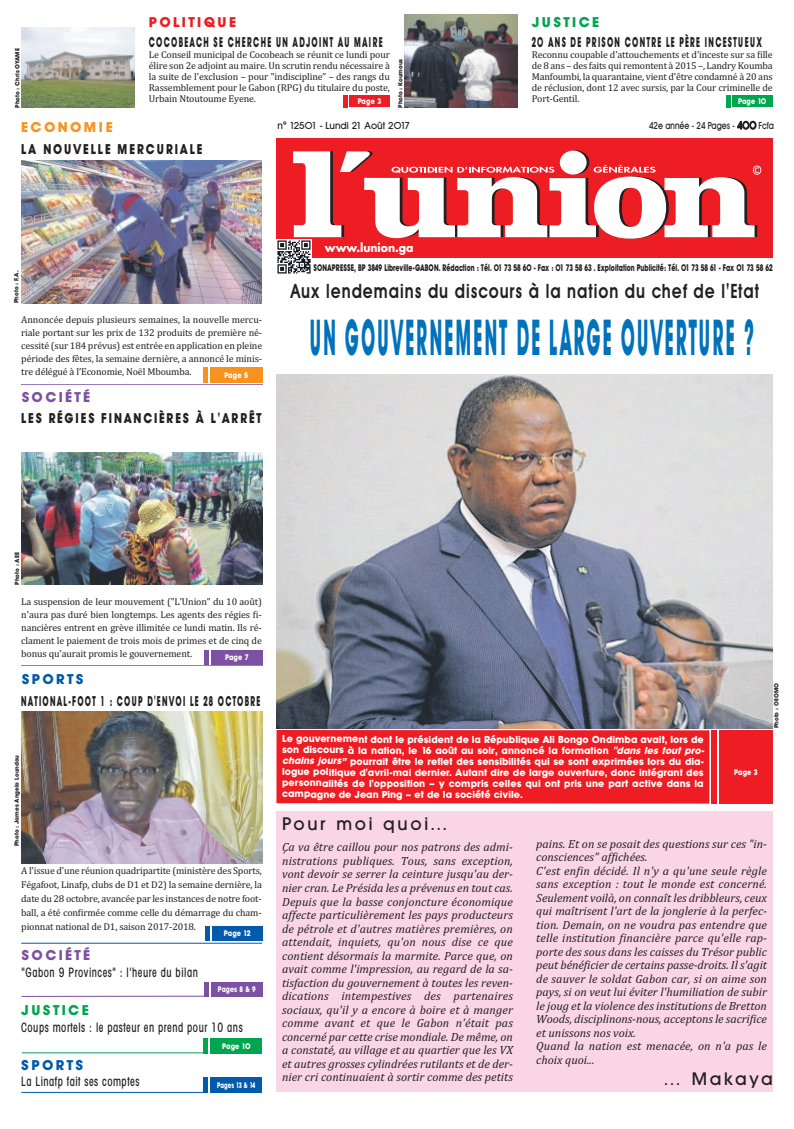
<style>
.page{position:relative;width:794px;height:1129px;background:#fff}
.page>*{position:absolute;margin:0;border:0;box-sizing:border-box;transform-origin:0 0}
.t1{font:700 50px "Avant Garde BQ";letter-spacing:.12em;color:#0072bc;scale:.35 1}
.t2{font:600 20px "Avant Garde BQ";letter-spacing:.06em;color:#231f20;scale:.8 1}
.t3{font:500 18px "Avant Garde BQ";letter-spacing:.15em;color:#231f20}
.t4{font:700 14px "Avant Garde BQ";letter-spacing:.17em;color:#231f20;scale:.55 1}
.t5{font:700 14px "Avant Garde BQ";letter-spacing:.17em;color:#231f20;scale:.8 1}
.t6{font:700 14px "Avant Garde BQ";letter-spacing:.17em;color:#00a54f}
.t7{font:700 14px "Avant Garde BQ";letter-spacing:.16em;color:#7c51a1}
.t8{font:700 14px "Avant Garde BQ";letter-spacing:.17em;color:#015aaa}
.t9{font:700 14px "Avant Garde BQ";letter-spacing:.17em;color:#ee1d23}
.t10{font:700 14px "Avant Garde BQ";letter-spacing:.17em;color:#f7931d}
.t11{font:500 condensed 13px "Avant Garde";letter-spacing:.05em;color:#231f20;scale:.8 1}
.t12{font:italic 12px/13.5px "Cambria";color:#231f20;text-align:justify}
.t13{font:700 11.6px "Futura";color:#fff;scale:.93 1}
.t14{font:10px/11px "Cambria";letter-spacing:-.015em;color:#231f20;text-align:justify}
.t15{font:700 10px/11px "Avant Garde BQ";color:#fff}
.t16{font:500 10px "Avant Garde BQ";color:#231f20;scale:.8 1}
.t17{font:500 10px "Avant Garde BQ";color:#231f20}
.t18{font:700 9.4px "Avant Garde BQ";color:#231f20;scale:.69 1}
.t19{font:700 8px "Avant Garde BQ";letter-spacing:.02em;color:#fff;scale:.85 1}
.t20{font:700 8px "Avant Garde BQ";letter-spacing:.02em;color:#fff;scale:.7 1}
.t21{font:700 8px "Avant Garde BQ";letter-spacing:.02em;color:#fff;scale:.8 1}
.t22{font:700 6px "Avant Garde BQ";color:#231f20}
.s1{font-size:11px}
.s2{font-style:italic}
</style>
<div class="page">
<div style="left:276px;top:811px;width:496px;height:280px;background:#fad5e5"></div>
<div style="left:276px;top:138px;width:496px;height:120px;background:#ee1d23"></div>
<svg style="left:293px;top:151px;width:468px;height:88px"></svg>
<hr style="left:21px;top:1091px;width:186px;height:1px;background:#015aaa">
<div style="left:276px;top:730px;width:433px;height:73px;background:#ee1d23"></div>
<img style="left:276px;top:239px;width:35px;height:35px">
<hr style="left:22px;top:995px;width:185px;height:1px;background:#7c51a1">
<hr style="left:22px;top:1052px;width:186px;height:1px;background:#00a54f">
<hr style="left:21px;top:384px;width:241px;height:1px;background:#997bb7">
<hr style="left:21px;top:942px;width:241px;height:1px;background:#015aaa">
<hr style="left:21px;top:664px;width:241px;height:1px;background:#997bb7">
<div style="left:719px;top:729px;width:53px;height:74px;background:#ee1d23"></div>
<img style="left:276px;top:374px;width:496px;height:354px">
<div style="left:711px;top:729px;width:5px;height:74px;background:#ee1d23"></div>
<div style="left:349px;top:95px;width:40px;height:12px;background:#ee1d23"></div>
<hr style="left:343px;top:95px;width:4px;height:13px;background:#ee1d23">
<img style="left:21px;top:27px;width:114px;height:81px">
<div style="left:732px;top:95px;width:40px;height:12px;background:#00a54f"></div>
<hr style="left:726px;top:95px;width:4px;height:13px;background:#00a54f">
<img style="left:404px;top:14px;width:113px;height:94px">
<div style="left:210px;top:367px;width:52px;height:16px;background:#f7931d"></div>
<div style="left:203px;top:367px;width:5px;height:16px;background:#f7931d"></div>
<img style="left:21px;top:161px;width:240px;height:142px">
<div style="left:211px;top:650px;width:51px;height:14px;background:#7c51a1"></div>
<hr style="left:204px;top:650px;width:4px;height:14px;background:#7c51a1">
<img style="left:21px;top:452px;width:241px;height:132px">
<div style="left:212px;top:925px;width:50px;height:14px;background:#015aaa"></div>
<hr style="left:205px;top:925px;width:4px;height:14px;background:#015aaa">
<img style="left:21px;top:711px;width:241px;height:152px">
<div style="left:211px;top:981px;width:51px;height:15px;background:#7c51a1"></div>
<hr style="left:204px;top:981px;width:4px;height:15px;background:#7c51a1">
<div style="left:211px;top:1037px;width:51px;height:16px;background:#00a54f"></div>
<hr style="left:204px;top:1037px;width:4px;height:16px;background:#00a54f">
<div style="left:211px;top:1077px;width:51px;height:15px;background:#015aaa"></div>
<hr style="left:204px;top:1077px;width:4px;height:15px;background:#015aaa">
<p class="t22" style="left:14px;top:108px;width:61px;rotate:-90deg">Photo : Chris OYAME</p>
<p class="t10" style="left:21px;top:119px;width:93px">ECONOMIE</p>
<p class="t9" style="left:149px;top:14px;width:89px">POLITIQUE</p>
<p class="t4" style="left:149px;top:34px;width:426px">COCOBEACH SE CHERCHE UN ADJOINT AU MAIRE</p>
<p class="t14" style="left:149px;top:49px;width:242px">Le Conseil municipal de Cocobeach se réunit ce lundi pour élire son 2e adjoint au maire. Un scrutin rendu nécessaire à la suite de l'exclusion – pour "indiscipline” – des rangs du Rassemblement pour le Gabon (RPG) du titulaire du poste, Urbain Ntoutoume Eyene.</p>
<p class="t19" style="left:358px;top:97px;width:29px">Page 3</p>
<p class="t22" style="left:397px;top:108px;width:50px;rotate:-90deg">Photo : Koumous</p>
<p class="t6" style="left:531px;top:14px;width:69px">JUSTICE</p>
<p class="t4" style="left:532px;top:34px;width:420px">20 ANS DE PRISON CONTRE LE PÈRE INCESTUEUX</p>
<p class="t14" style="left:531px;top:49px;width:242px">Reconnu coupable d'attouchements et d'inceste sur sa fille de 8 ans – des faits qui remontent à 2015 –, Landry Koumba Manfoumbi, la quarantaine, vient d'être condamné à 20 ans de réclusion, dont 12 avec sursis, par la Cour criminelle de Port-Gentil.</p>
<p class="t19" style="left:738px;top:97px;width:35px">Page 10</p>
<p class="t17" style="left:278px;top:120px;width:134px">n° 12501 - Lundi 21 Août 2017</p>
<p class="t16" style="left:649px;top:120px;width:157px">42e année - 24 Pages - <span class="s1">400</span> Fcfa</p>
<p class="t5" style="left:21px;top:141px;width:228px">LA NOUVELLE MERCURIALE</p>
<p class="t22" style="left:13px;top:303px;width:34px;rotate:-90deg">Photo : F.A.</p>
<p class="t14" style="left:21px;top:312px;width:242px;line-height:13px">Annoncée depuis plusieurs semaines, la nouvelle mercu&shy;riale portant sur les prix de 132 produits de première né&shy;cessité (sur 184 prévus) est entrée en application en pleine période des fêtes, la semaine dernière, a annoncé le minis&shy;tre délégué à l’Economie, Noël Mboumba.</p>
<p class="t19" style="left:224px;top:370px;width:29px">Page 5</p>
<p class="t7" style="left:22px;top:389px;width:70px">SOCIÉTÉ</p>
<p class="t5" style="left:21px;top:410px;width:302px">LES RÉGIES FINANCIÈRES À L'ARRÊT</p>
<p class="t13" style="left:325px;top:242px;width:97px">www.lunion.ga</p>
<p class="t18" style="left:313px;top:262px;width:667px">SONAPRESSE, BP 3849 Libreville-GABON. Rédaction : Tél. 01 73 58 60 - Fax : 01 73 58 63 . Exploitation Publicité: Tél. 01 73 58 61 - Fax 01 73 58 62</p>
<h2 class="t2" style="left:290px;top:280px;width:588px">Aux lendemains du discours à la nation du chef de l'Etat</h2>
<h1 class="t1" style="left:310px;top:308px;width:1270px">UN GOUVERNEMENT DE LARGE OUVERTURE ?</h1>
<p class="t22" style="left:14px;top:584px;width:34px;rotate:-90deg">Photo : AEE</p>
<p class="t14" style="left:21px;top:595px;width:242px;line-height:13px">La suspension de leur mouvement ("L'Union” du 10 août) n'aura pas duré bien longtemps. Les agents des régies fi&shy;nancières entrent en grève illimitée ce lundi matin. Ils ré&shy;clament le paiement de trois mois de primes et de cinq de bonus qu'aurait promis le gouvernement.</p>
<p class="t19" style="left:225px;top:652px;width:29px">Page 7</p>
<p class="t8" style="left:22px;top:671px;width:63px">SPORTS</p>
<p class="t4" style="left:21px;top:692px;width:436px">NATIONAL-FOOT 1 : COUP D'ENVOI LE 28 OCTOBRE</p>
<p class="t22" style="left:13px;top:845px;width:92px;rotate:-90deg">Photo : James Angelo Loundou</p>
<p class="t14" style="left:21px;top:863px;width:242px;line-height:14px">A l'issue d'une réunion quadripartite (ministère des Sports, Fégafoot, Linafp, clubs de D1 et D2) la semaine dernière, la date du 28 octobre, avancée par les instances de notre foot&shy;ball, a été confirmée comme celle du démarrage du cham&shy;pionnat national de D1, saison 2017-2018.</p>
<p class="t19" style="left:224px;top:928px;width:33px">Page 12</p>
<p class="t7" style="left:22px;top:947px;width:70px">SOCIÉTÉ</p>
<p class="t11" style="left:22px;top:967px;width:222px">"Gabon 9 Provinces" : l'heure du bilan</p>
<p class="t21" style="left:218px;top:984px;width:49px">Pages 8 &amp; 9</p>
<p class="t6" style="left:21px;top:1001px;width:69px">JUSTICE</p>
<p class="t11" style="left:21px;top:1021px;width:278px">Coups mortels : le pasteur en prend pour 10 ans</p>
<p class="t19" style="left:222px;top:1041px;width:35px">Page 10</p>
<p class="t8" style="left:21px;top:1056px;width:63px">SPORTS</p>
<p class="t11" style="left:21px;top:1076px;width:149px">La Linafp fait ses comptes</p>
<p class="t20" style="left:217px;top:1080px;width:56px">Pages 13 &amp; 14</p>
<p class="t15" style="left:282px;top:733px;width:426px">Le gouvernement dont le président de la République Ali Bongo Ondimba avait, lors de son discours à la nation, le 16 août au soir, annoncé la formation <span class="s2">"dans les tout pro&shy;chains jours”</span> pourrait être le reflet des sensibilités qui se sont exprimées lors du dia&shy;logue politique d'avril-mai dernier. Autant dire de large ouverture, donc intégrant des personnalités de l'opposition – y compris celles qui ont pris une part active dans la campagne de Jean Ping – et de la société civile.</p>
<h3 class="t3" style="left:282px;top:813px;width:166px">Pour moi quoi...</h3>
<p class="t22" style="left:773px;top:728px;width:47px;rotate:-90deg">Photo : OllOMO</p>
<p class="t19" style="left:734px;top:768px;width:29px">Page 3</p>
<p class="t12" style="left:282px;top:840px;width:232px">Ça va être caillou pour nos patrons des admi&shy;nistrations publiques. Tous, sans exception, vont devoir se serrer la ceinture jusqu'au der&shy;nier cran. Le Présida les a prévenus en tout cas.<br>Depuis que la basse conjoncture économique affecte particulièrement les pays producteurs de pétrole et d'autres matières premières, on attendait, inquiets, qu'on nous dise ce que contient désormais la marmite. Parce que, on avait comme l'impression, au regard de la sa&shy;tisfaction du gouvernement à toutes les reven&shy;dications intempestives des partenaires sociaux, qu'il y a encore à boire et à manger comme avant et que le Gabon n'était pas concerné par cette crise mondiale. De même, on a constaté, au village et au quartier que les VX et autres grosses cylindrées rutilants et de der&shy;nier cri continuaient à sortir comme des petits</p>
<p class="t12" style="left:536px;top:836px;width:232px;text-align:left">pains. Et on se posait des questions sur ces "in&shy;consciences" affichées.<br>C'est enfin décidé. Il n'y a qu'une seule règle sans exception : tout le monde est concerné.<br>Seulement voilà, on connaît les dribbleurs, ceux qui maîtrisent l'art de la jonglerie à la perfec&shy;tion. Demain, on ne voudra pas entendre que telle institution financière parce qu'elle rap&shy;porte des sous dans les caisses du Trésor public peut bénéficier de certains passe-droits. Il s'agit de sauver le soldat Gabon car, si on aime son pays, si on veut lui éviter l'humiliation de subir le joug et la violence des institutions de Bretton Woods, disciplinons-nous, acceptons le sacrifice et unissons nos voix.<br>Quand la nation est menacée, on n'a pas le choix quoi...</p>
<h3 class="t3" style="left:663px;top:1068px;width:111px">… Makaya</h3>
</div>
